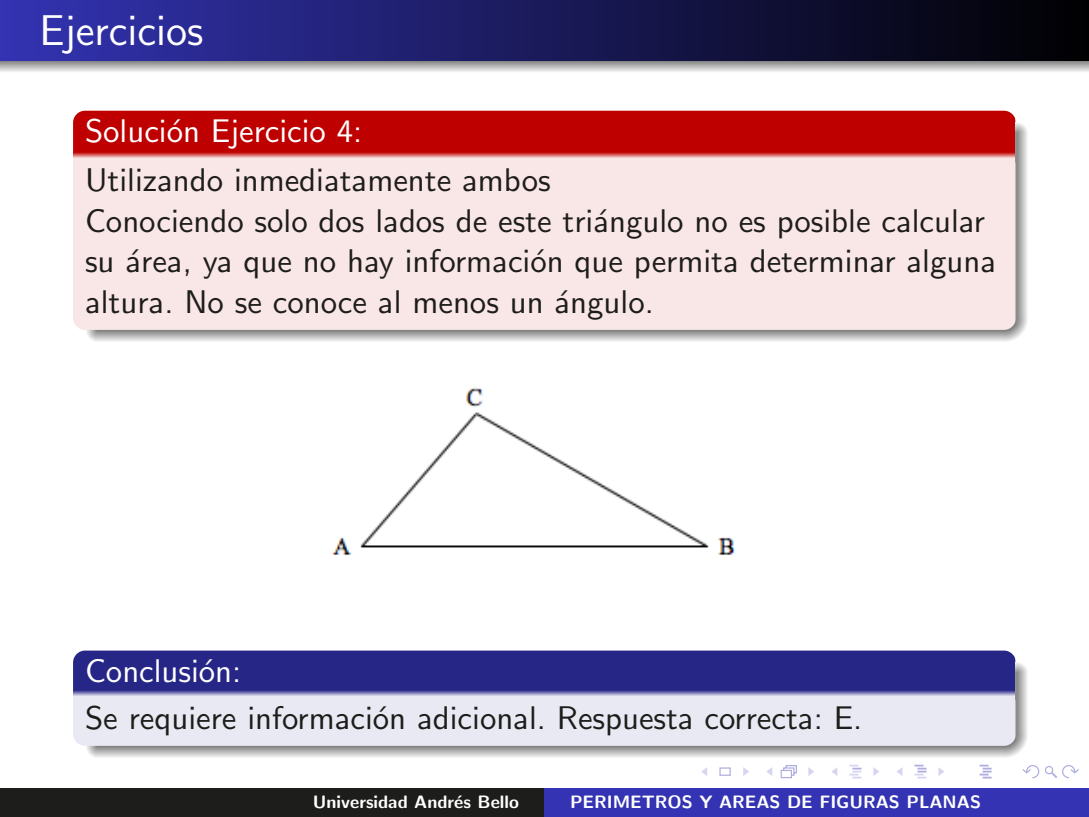
<style>
.page{position:relative;width:1089px;height:817px;background:#fff}
.page>*{position:absolute;margin:0;border:0;box-sizing:border-box;transform-origin:0 0}
.t1{font:42.9px "CMSS12";color:#fff}
.t2{font:32.7px/40.5px "CMSS10";color:#1d1d1b}
.t3{font:32.7px "CMSS10";color:#fff}
.t4{font:18px "CMSSBX10";color:#fff}
</style>
<div class="page">
<div style="left:719px;top:767px;width:11px;height:8px;border:1px solid #adade0"></div>
<svg style="left:701px;top:767px;width:6px;height:9px"></svg>
<svg style="left:743px;top:767px;width:6px;height:9px"></svg>
<svg style="left:766px;top:765px;width:48px;height:13px"></svg>
<svg style="left:831px;top:764px;width:48px;height:14px"></svg>
<svg style="left:897px;top:764px;width:47px;height:14px"></svg>
<svg style="left:979px;top:764px;width:12px;height:14px"></svg>
<svg style="left:1022px;top:765px;width:57px;height:14px"></svg>
<div style="left:0;top:0;width:1089px;height:61px;background:linear-gradient(to right,#3333b3,#000001)"></div>
<svg style="left:0;top:60px;width:1089px;height:12px;background:#adadb3"></svg>
<div style="left:73px;top:111px;width:942px;height:41px;background:#bf0000"></div>
<svg style="left:73px;top:152px;width:942px;height:10px;background:#e69b9b"></svg>
<svg style="left:87px;top:330px;width:10px;height:11px"></svg>
<svg style="left:1003px;top:318px;width:24px;height:24px"></svg>
<svg style="left:97px;top:330px;width:906px;height:11px;background:#b5b5b5"></svg>
<svg style="left:1016px;top:123px;width:11px;height:10px"></svg>
<svg style="left:1016px;top:133px;width:11px;height:185px;background:#b7b7b6"></svg>
<div style="left:73px;top:162px;width:942px;height:168px;background:#f9e6e6"></div>
<hr style="left:1015px;top:130px;width:1px;height:192px;background:#9d9d9c">
<svg style="left:1015px;top:118px;width:1px;height:12px"></svg>
<img style="left:332px;top:387px;width:404px;height:168px">
<div style="left:73px;top:650px;width:942px;height:39px;background:#262686"></div>
<svg style="left:73px;top:689px;width:942px;height:11px;background:#9e9ec8"></svg>
<svg style="left:85px;top:745px;width:12px;height:12px"></svg>
<svg style="left:1003px;top:733px;width:24px;height:24px"></svg>
<svg style="left:97px;top:745px;width:906px;height:12px;background:#b9b9ba"></svg>
<svg style="left:1016px;top:662px;width:11px;height:11px"></svg>
<svg style="left:1016px;top:673px;width:11px;height:60px"></svg>
<div style="left:73px;top:700px;width:942px;height:45px;background:#e9e9f3"></div>
<hr style="left:1015px;top:670px;width:1px;height:68px;background:#9d9d9c">
<svg style="left:1015px;top:658px;width:1px;height:12px"></svg>
<div style="left:0;top:787px;width:544px;height:29px;background:#1d1d1b"></div>
<div style="left:544px;top:787px;width:545px;height:29px;background:#3333b3"></div>
<h1 class="t1" style="left:40px;top:12px;width:165px">Ejercicios</h1>
<p class="t3" style="left:85px;top:118px;width:279px">Soluci´on Ejercicio 4:</p>
<p class="t2" style="left:85px;top:162px;width:912px">Utilizando inmediatamente ambos<br>Conociendo solo dos lados de este tri´angulo no es posible calcular su ´area, ya que no hay informaci´on que permita determinar alguna altura. No se conoce al menos un ´angulo.</p>
<p class="t3" style="left:85px;top:657px;width:158px">Conclusi´on:</p>
<p class="t2" style="left:85px;top:700px;width:778px">Se requiere informaci´on adicional. Respuesta correcta: E.</p>
<p class="t4" style="left:313px;top:793px;width:207px">Universidad Andr´es Bello</p>
<p class="t4" style="left:570px;top:793px;width:412px">PERIMETROS Y AREAS DE FIGURAS PLANAS</p>
</div>
